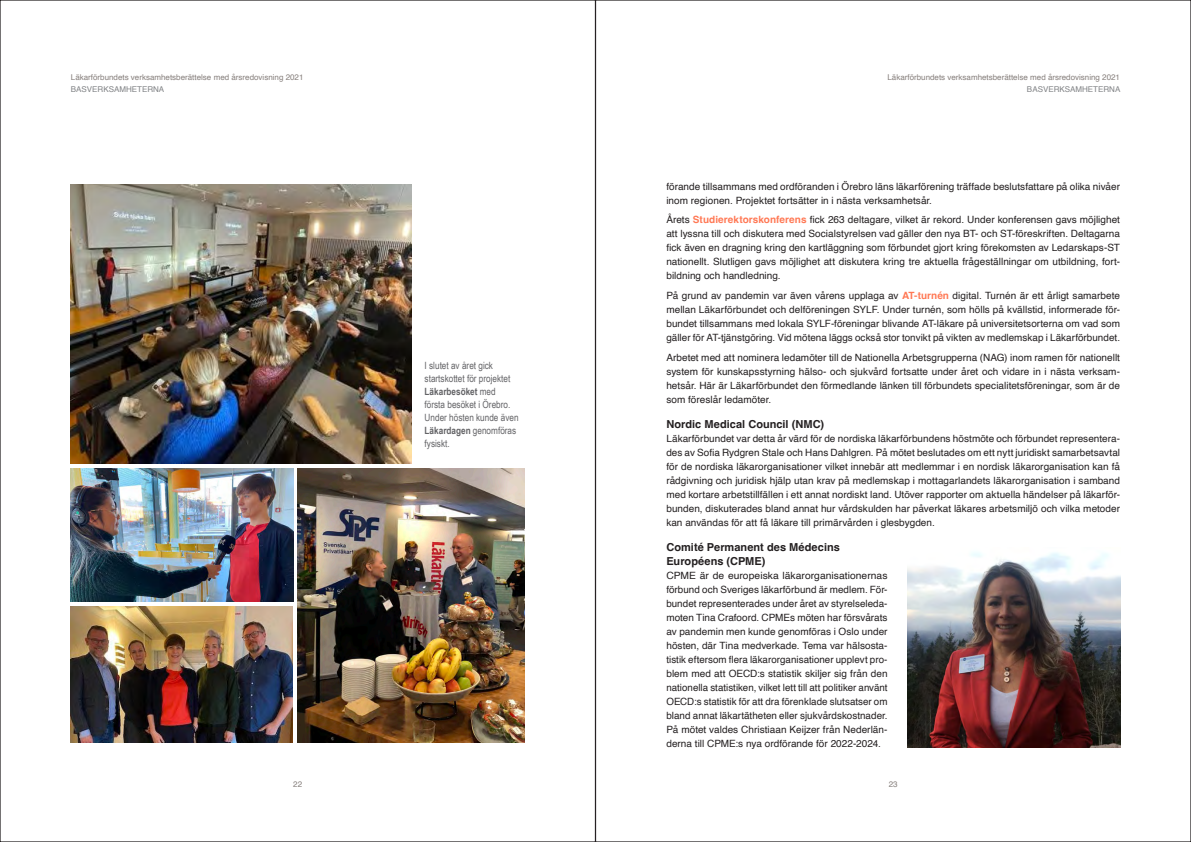
<style>
.page{position:relative;width:1191px;height:842px;background:#fff}
.page>*{position:absolute;margin:0;border:0;box-sizing:border-box;transform-origin:0 0}
.mellanrubbe{font:700 11px/14px "Helvetica";color:#231f20}
.t1{font:10px/14px "Helvetica";letter-spacing:.005em;color:#231f20;text-align:justify}
.t2{font:10px/13px "Arial Narrow";color:#636366}
.t3{font:8px "Helvetica";color:#867f7c}
.t4{font:8px "Helvetica";color:#808285}
.s1{font-weight:700}
.s2{font-weight:700;color:#ff7955}
</style>
<div class="page">
<img style="left:907px;top:552px;width:213px;height:196px">
<img style="left:298px;top:469px;width:226px;height:274px">
<img style="left:71px;top:606px;width:222px;height:136px">
<img style="left:71px;top:184px;width:340px;height:279px">
<img style="left:71px;top:469px;width:222px;height:133px">
<p class="t3" style="left:71px;top:71px;width:234px">Läkarförbundets verksamhetsberättelse med årsredovisning 2021</p>
<p class="t3" style="left:887px;top:71px;width:234px">Läkarförbundets verksamhetsberättelse med årsredovisning 2021</p>
<p class="t4" style="left:71px;top:83px;width:95px">BASVERKSAMHETERNA</p>
<p class="t4" style="left:1027px;top:83px;width:95px">BASVERKSAMHETERNA</p>
<p class="t2" style="left:424px;top:359px;width:95px">I slutet av året gick startskottet för projektet<br><span class="s1">Läkarbesöket</span> med första besöket i Örebro.<br>Under hösten kunde även<br><span class="s1">Läkardagen</span> genomföras fysiskt.</p>
<p class="t1" style="left:666px;top:179px;width:455px">förande tillsammans med ordföranden i Örebro läns läkarförening träffade beslutsfattare på olika nivåer inom regionen. Projektet fortsätter in i nästa verksamhetsår.</p>
<p class="t1" style="left:666px;top:213px;width:455px">Årets <span class="s2">Studierektorskonferens</span> fick 263 deltagare, vilket är rekord. Under konferensen gavs möjlighet att lyssna till och diskutera med Socialstyrelsen vad gäller den nya BT- och ST-föreskriften. Deltagarna fick även en dragning kring den kartläggning som förbundet gjort kring förekomsten av Ledarskaps-ST nationellt. Slutligen gavs möjlighet att diskutera kring tre aktuella frågeställningar om utbildning, fort&shy;bildning och handledning.</p>
<p class="t1" style="left:666px;top:289px;width:455px">På grund av pandemin var även vårens upplaga av <span class="s2">AT-turnén</span> digital. Turnén är ett årligt samarbete mellan Läkarförbundet och delföreningen SYLF. Under turnén, som hölls på kvällstid, informerade för&shy;bundet tillsammans med lokala SYLF-föreningar blivande AT-läkare på universitetsorterna om vad som gäller för AT-tjänstgöring. Vid mötena läggs också stor tonvikt på vikten av medlemskap i Läkarförbundet.</p>
<p class="t1" style="left:666px;top:350px;width:455px">Arbetet med att nominera ledamöter till de Nationella Arbetsgrupperna (NAG) inom ramen för nationellt system för kunskapsstyrning hälso- och sjukvård fortsatte under året och vidare in i nästa verksam&shy;hetsår. Här är Läkarförbundet den förmedlande länken till förbundets specialitetsföreningar, som är de som föreslår ledamöter.</p>
<p class="mellanrubbe" style="left:666px;top:418px;width:159px">Nordic Medical Council (NMC)</p>
<p class="t1" style="left:666px;top:432px;width:455px">Läkarförbundet var detta år värd för de nordiska läkarförbundens höstmöte och förbundet representera&shy;des av Sofia Rydgren Stale och Hans Dahlgren. På mötet beslutades om ett nytt juridiskt samarbetsavtal för de nordiska läkarorganisationer vilket innebär att medlemmar i en nordisk läkarorganisation kan få rådgivning och juridisk hjälp utan krav på medlemskap i mottagarlandets läkarorganisation i samband med kortare arbetstillfällen i ett annat nordiskt land. Utöver rapporter om aktuella händelser på läkarför&shy;bunden, diskuterades bland annat hur vårdskulden har påverkat läkares arbetsmiljö och vilka metoder kan användas för att få läkare till primärvården i glesbygden.</p>
<p class="mellanrubbe" style="left:666px;top:542px;width:175px">Comité Permanent des Médecins<br>Européens (CPME)</p>
<p class="t1" style="left:666px;top:569px;width:223px">CPME är de europeiska läkarorganisationernas förbund och Sveriges läkarförbund är medlem. För&shy;bundet representerades under året av styrelseleda&shy;moten Tina Crafoord. CPMEs möten har försvårats av pandemin men kunde genomföras i Oslo under hösten, där Tina medverkade. Tema var hälsosta&shy;tistik eftersom flera läkarorganisationer upplevt pro&shy;blem med att OECD:s statistik skiljer sig från den nationella statistiken, vilket lett till att politiker använt OECD:s statistik för att dra förenklade slutsatser om bland annat läkartätheten eller sjukvårdskostnader.<br>På mötet valdes Christiaan Keijzer från Nederlän&shy;derna till CPME:s nya ordförande för 2022-2024.</p>
<p class="t3" style="left:293px;top:778px;width:10px">22</p>
<p class="t3" style="left:888px;top:778px;width:10px">23</p>
</div>
